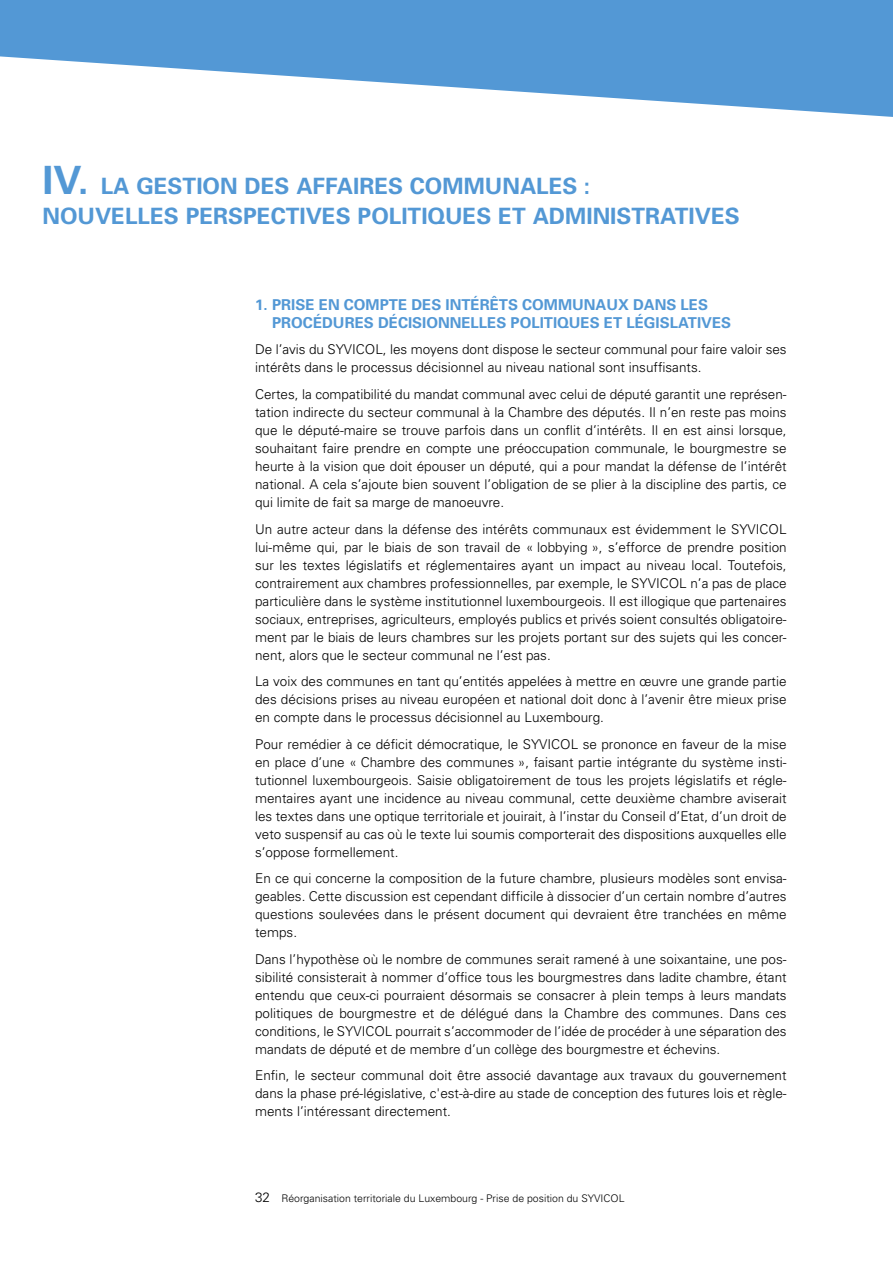
<style>
.page{position:relative;width:893px;height:1263px;background:#fff}
.page>*{position:absolute;margin:0;border:0;box-sizing:border-box;transform-origin:0 0}
.t1{font:700 22.5px/30px "Univers";color:#5398d5}
.t2{font:700 15px/18px "Univers";color:#5398d5}
.t3{font:300 13.5px/18px "Univers";color:#000;text-align:justify}
.t4{font:300 10.5px "Univers";color:#000}
.s1{font-size:39px}
.s2{font-size:13.5px}
</style>
<div class="page">
<svg style="left:0;top:0;width:892px;height:117px;fill:#5398d5"></svg>
<svg style="left:892px;top:0;width:1px;height:117px"></svg>
<h1 class="t1" style="left:43px;top:170px;width:699px"><span class="s1">IV.</span> LA GESTION DES AFFAIRES COMMUNALES :<br>NOUVELLES PERSPECTIVES POLITIQUES ET ADMINISTRATIVES</h1>
<p class="t2" style="left:272px;top:295px;width:460px;text-indent:-17px">1. PRISE EN COMPTE DES INTÉRÊTS COMMUNAUX DANS LES<br>PROCÉDURES DÉCISIONNELLES POLITIQUES ET LÉGISLATIVES</p>
<p class="t3" style="left:255px;top:340px;width:533px">De l’avis du SYVICOL, les moyens dont dispose le secteur communal pour faire valoir ses intérêts dans le processus décisionnel au niveau national sont insuffisants.</p>
<p class="t3" style="left:255px;top:385px;width:533px">Certes, la compatibilité du mandat communal avec celui de député garantit une représen&shy;tation indirecte du secteur communal à la Chambre des députés. Il n’en reste pas moins que le député-maire se trouve parfois dans un conflit d’intérêts. Il en est ainsi lorsque, souhaitant faire prendre en compte une préoccupation communale, le bourgmestre se heurte à la vision que doit épouser un député, qui a pour mandat la défense de l’intérêt national. A cela s’ajoute bien souvent l’obligation de se plier à la discipline des partis, ce qui limite de fait sa marge de manoeuvre.</p>
<p class="t3" style="left:255px;top:519px;width:533px">Un autre acteur dans la défense des intérêts communaux est évidemment le SYVICOL lui-même qui, par le biais de son travail de « lobbying », s’efforce de prendre position sur les textes législatifs et réglementaires ayant un impact au niveau local. Toutefois, contrairement aux chambres professionnelles, par exemple, le SYVICOL n’a pas de place particulière dans le système institutionnel luxembourgeois. Il est illogique que partenaires sociaux, entreprises, agriculteurs, employés publics et privés soient consultés obligatoire&shy;ment par le biais de leurs chambres sur les projets portant sur des sujets qui les concer&shy;nent, alors que le secteur communal ne l’est pas.</p>
<p class="t3" style="left:255px;top:672px;width:533px">La voix des communes en tant qu’entités appelées à mettre en œuvre une grande partie des décisions prises au niveau européen et national doit donc à l’avenir être mieux prise en compte dans le processus décisionnel au Luxembourg.</p>
<p class="t3" style="left:255px;top:734px;width:533px">Pour remédier à ce déficit démocratique, le SYVICOL se prononce en faveur de la mise en place d’une « Chambre des communes », faisant partie intégrante du système insti&shy;tutionnel luxembourgeois. Saisie obligatoirement de tous les projets législatifs et régle&shy;mentaires ayant une incidence au niveau communal, cette deuxième chambre aviserait les textes dans une optique territoriale et jouirait, à l’instar du Conseil d’Etat, d’un droit de veto suspensif au cas où le texte lui soumis comporterait des dispositions auxquelles elle s’oppose formellement.</p>
<p class="t3" style="left:255px;top:869px;width:533px">En ce qui concerne la composition de la future chambre, plusieurs modèles sont envisa&shy;geables. Cette discussion est cependant difficile à dissocier d’un certain nombre d’autres questions soulevées dans le présent document qui devraient être tranchées en même temps.</p>
<p class="t3" style="left:255px;top:949px;width:533px">Dans l’hypothèse où le nombre de communes serait ramené à une soixantaine, une pos&shy;sibilité consisterait à nommer d’office tous les bourgmestres dans ladite chambre, étant entendu que ceux-ci pourraient désormais se consacrer à plein temps à leurs mandats politiques de bourgmestre et de délégué dans la Chambre des communes. Dans ces conditions, le SYVICOL pourrait s’accommoder de l’idée de procéder à une séparation des mandats de député et de membre d’un collège des bourgmestre et échevins.</p>
<p class="t3" style="left:255px;top:1066px;width:533px">Enfin, le secteur communal doit être associé davantage aux travaux du gouvernement dans la phase pré-législative, c'est-à-dire au stade de conception des futures lois et règle&shy;ments l’intéressant directement.</p>
<p class="t4" style="left:255px;top:1191px;width:371px"><span class="s2">32</span> Réorganisation territoriale du Luxembourg - Prise de position du SYVICOL</p>
</div>
